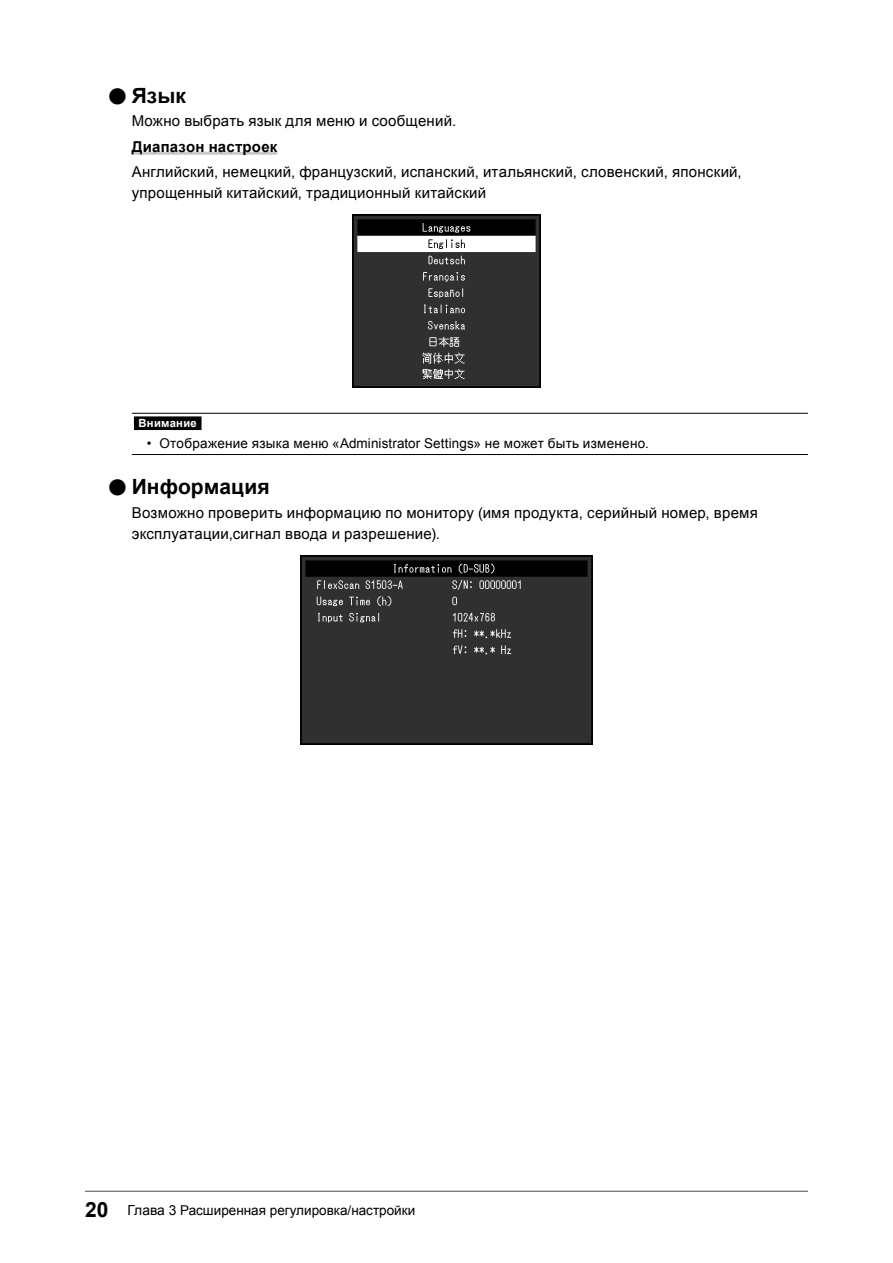
<style>
.page{position:relative;width:893px;height:1263px;background:#fff}
.page>*{position:absolute;margin:0;border:0;box-sizing:border-box;transform-origin:0 0}
.t1{font:700 21px "Arial";letter-spacing:.005em;color:#000}
.t2{font:15px/21px "Arial";letter-spacing:.015em;color:#000}
.t3{font:700 15px "Arial";letter-spacing:.015em;color:#000}
.t4{font:13.5px "Arial";letter-spacing:.01em;color:#000}
.t5{font:700 11.25px "Arial";letter-spacing:.025em;color:#fff}
.s1{font-size:37.8px}
.s2{font-weight:700;font-size:21px}
.s3{font-size:13.8px}
</style>
<div class="page">
<hr style="left:85px;top:1191px;width:723px;height:1px;background:#595757">
<hr style="left:132px;top:152px;width:145px;height:3px;background:#c9caca">
<img style="left:352px;top:215px;width:189px;height:172px">
<hr style="left:132px;top:413px;width:676px;height:1px;background:#000">
<hr style="left:132px;top:454px;width:676px;height:1px;background:#000">
<div style="left:134px;top:416px;width:67px;height:14px;background:#000"></div>
<img style="left:301px;top:555px;width:291px;height:189px">
<h1 class="t1" style="left:106px;top:82px;width:81px"><span class="s1">●</span>Язык</h1>
<p class="t2" style="left:132px;top:111px;width:326px">Можно выбрать язык для меню и сообщений.</p>
<p class="t3" style="left:132px;top:136px;width:147px">Диапазон настроек</p>
<p class="t2" style="left:132px;top:161px;width:611px">Английский, немецкий, французский, испанский, итальянский, словенский, японский, упрощенный китайский, традиционный китайский</p>
<p class="t5" style="left:139px;top:416px;width:60px">Внимание</p>
<p class="t4" style="left:147px;top:435px;width:504px">• Отображение языка меню «Аdministrator Settings» не может быть изменено.</p>
<h1 class="t1" style="left:106px;top:473px;width:165px"><span class="s1">●</span>Информация</h1>
<p class="t2" style="left:132px;top:502px;width:628px">Возможно проверить информацию по монитору (имя продукта, серийный номер, время эксплуатации,сигнал ввода и разрешение).</p>
<p class="t4" style="left:85px;top:1201px;width:332px"><span class="s2">20</span> <span class="s3">Глава 3</span> Расширенная регулировка/настройки</p>
</div>
